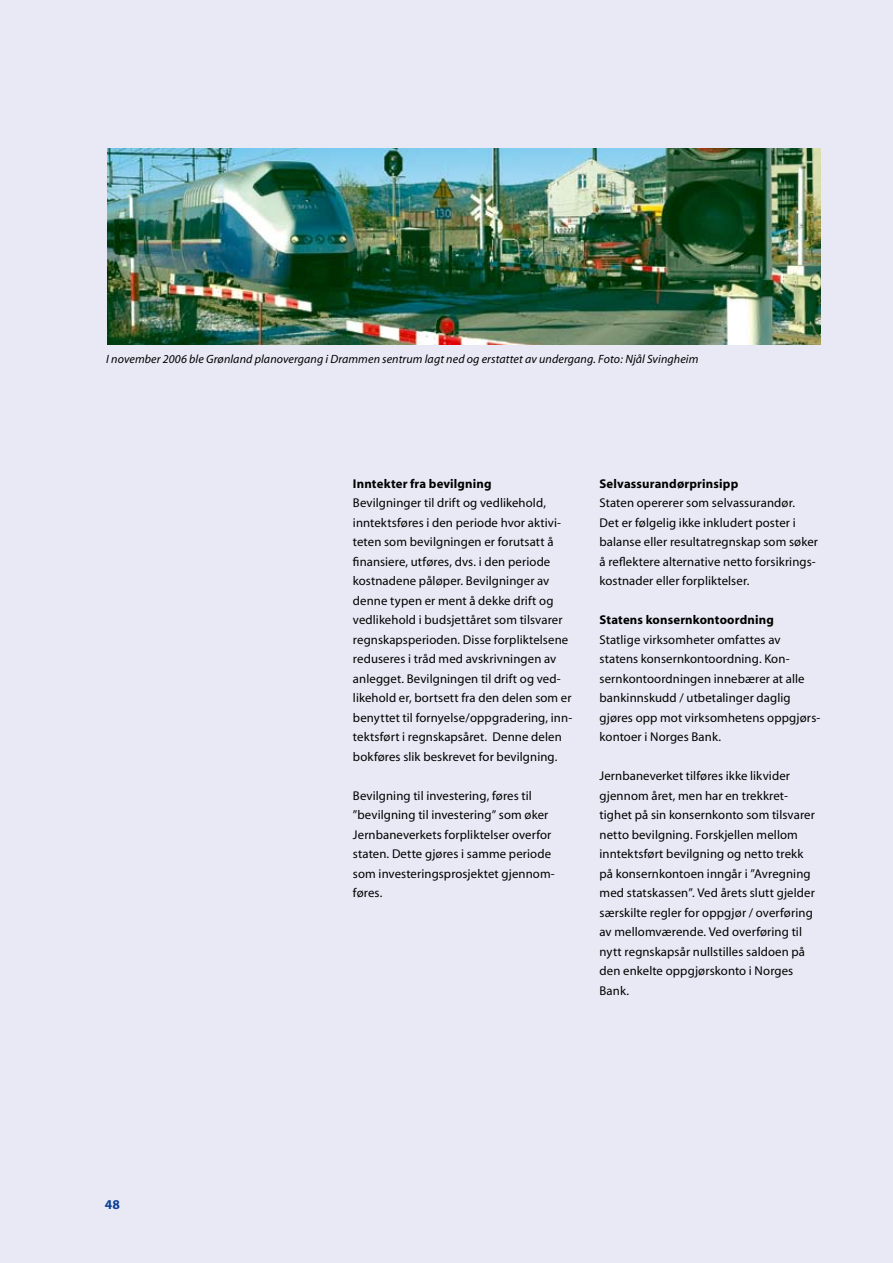
<style>
.page{position:relative;width:893px;height:1263px;background:#e9e9f5}
.page>*{position:absolute;margin:0;border:0;box-sizing:border-box;transform-origin:0 0}
.t1{font:700 13.5px "Myriad";color:#0e4096}
.t2{font:12.75px/19.5px "Myriad";letter-spacing:.01em;color:#000}
.t3{font:700 12.75px "Myriad";letter-spacing:.01em;color:#000}
.t4{font:italic 12px "Myriad";letter-spacing:.01em;color:#000}
</style>
<div class="page">
<img style="left:107px;top:149px;width:714px;height:195px">
<p class="t4" style="left:106px;top:353px;width:594px">I november 2006 ble Grønland planovergang i Drammen sentrum lagt ned og erstattet av undergang. Foto: Njål Svingheim</p>
<p class="t1" style="left:105px;top:1198px;width:16px">48</p>
<p class="t3" style="left:353px;top:477px;width:140px">Inntekter fra bevilgning</p>
<p class="t2" style="left:353px;top:494px;width:220px">Bevilgninger til drift og vedlikehold, inntektsføres i den periode hvor aktivi&shy;teten som bevilgningen er forutsatt å finansiere, utføres, dvs. i den periode kostnadene påløper. Bevilgninger av denne typen er ment å dekke drift og vedlikehold i budsjettåret som tilsvarer regnskapsperioden. Disse forpliktelsene reduseres i tråd med avskrivningen av anlegget. Bevilgningen til drift og ved&shy;likehold er, bortsett fra den delen som er benyttet til fornyelse/oppgradering, inn&shy;tektsført i regnskapsåret. Denne delen bokføres slik beskrevet for bevilgning.</p>
<p class="t2" style="left:353px;top:786px;width:203px">Bevilgning til investering, føres til ”bevilgning til investering” som øker Jernbaneverkets forpliktelser overfor staten. Dette gjøres i samme periode som investeringsprosjektet gjennom&shy;føres.</p>
<p class="t3" style="left:600px;top:477px;width:140px">Selvassurandørprinsipp</p>
<p class="t2" style="left:600px;top:494px;width:220px">Staten opererer som selvassurandør.<br>Det er følgelig ikke inkludert poster i balanse eller resultatregnskap som søker å reflektere alternative netto forsikrings&shy;kostnader eller forpliktelser.</p>
<p class="t3" style="left:600px;top:613px;width:176px">Statens konsernkontoordning</p>
<p class="t2" style="left:600px;top:630px;width:222px">Statlige virksomheter omfattes av statens konsernkontoordning. Kon&shy;sernkontoordningen innebærer at alle bankinnskudd / utbetalinger daglig gjøres opp mot virksomhetens oppgjørs&shy;kontoer i Norges Bank.</p>
<p class="t2" style="left:600px;top:767px;width:217px">Jernbaneverket tilføres ikke likvider gjennom året, men har en trekkret&shy;tighet på sin konsernkonto som tilsvarer netto bevilgning. Forskjellen mellom inntektsført bevilgning og netto trekk på konsernkontoen inngår i ”Avregning med statskassen”. Ved årets slutt gjelder særskilte regler for oppgjør / overføring av mellomværende. Ved overføring til nytt regnskapsår nullstilles saldoen på den enkelte oppgjørskonto i Norges Bank.</p>
</div>
